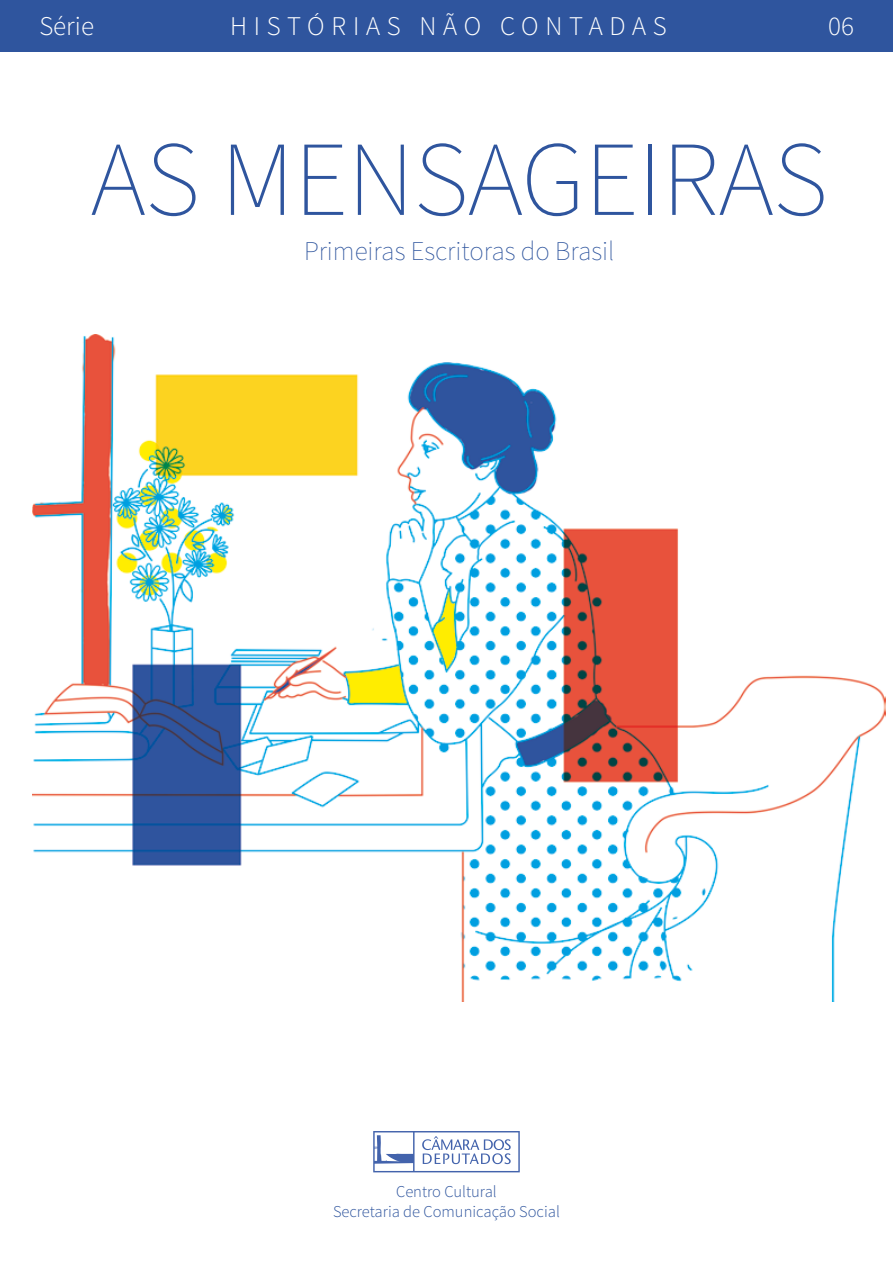
<style>
.page{position:relative;width:893px;height:1263px;background:#fff}
.page>*{position:absolute;margin:0;border:0;box-sizing:border-box;transform-origin:0 0}
.t1{font:200 106.5px "Source Sans Pro";color:#2f559e}
.t2{font:200 27px "Source Sans Pro";color:#2f559e}
.t3{font:300 27px "Source Sans Pro";letter-spacing:.245em;color:#fff}
.t4{font:300 16.5px/19.8px "Source Sans Pro";color:#2f559e;text-align:center}
</style>
<div class="page">
<img style="left:33px;top:335px;width:852px;height:667px">
<svg style="left:373px;top:1131px;width:147px;height:41px"></svg>
<div style="left:0;top:0;width:893px;height:51px;background:#2f559e"></div>
<h2 class="t3" style="left:39px;top:9px;width:56px">Série</h2>
<h2 class="t3" style="left:230px;top:9px;width:438px">HISTÓRIAS NÃO CONTADAS</h2>
<h2 class="t3" style="left:828px;top:9px;width:27px">06</h2>
<h1 class="t1" style="left:91px;top:115px;width:738px">AS MENSAGEIRAS</h1>
<h2 class="t2" style="left:304px;top:235px;width:312px">Primeiras Escritoras do Brasil</h2>
<p class="t4" style="left:333px;top:1182px;width:228px">Centro Cultural<br>Secretaria de Comunicação Social</p>
</div>
